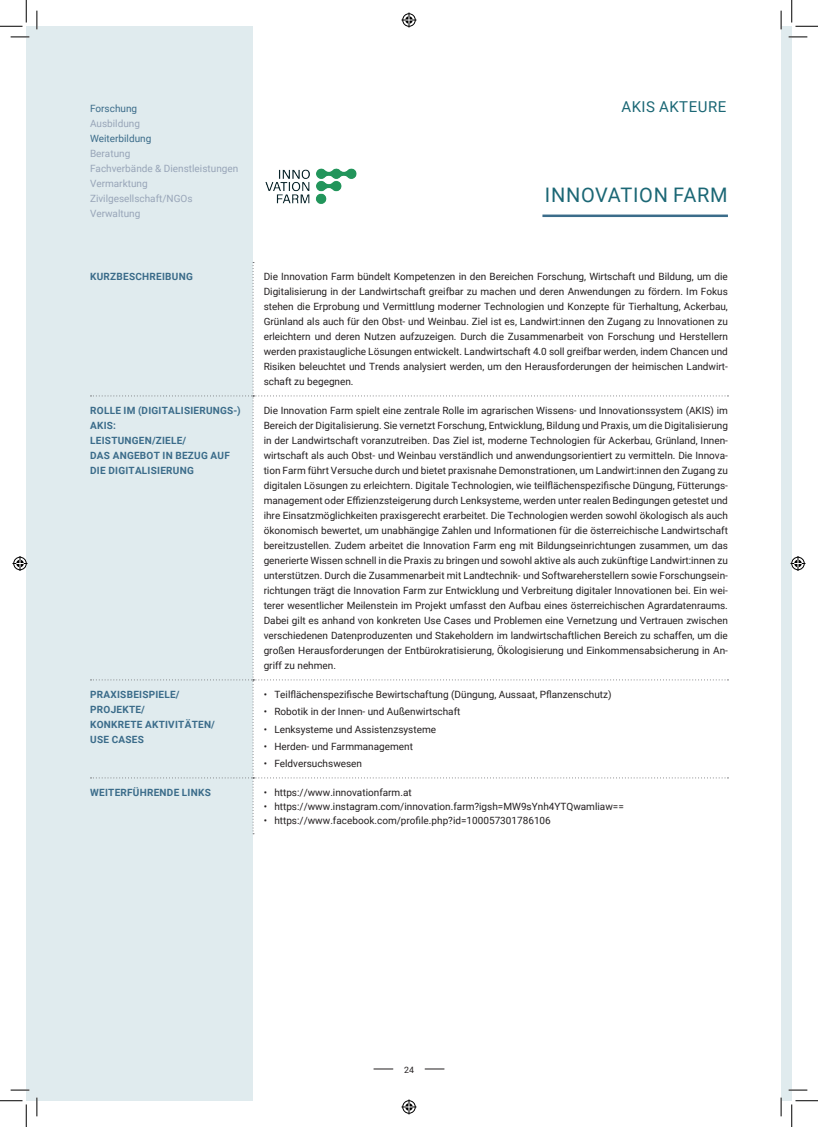
<style>
.page{position:relative;width:818px;height:1127px;background:#fff}
.page>*{position:absolute;margin:0;border:0;box-sizing:border-box;transform-origin:0 0}
.t1{font:20px "Roboto";letter-spacing:.035em;color:#1b6775}
.t2{font:15px "Roboto";letter-spacing:.035em;color:#1b6775}
.t3{font:10px/15px "Roboto";color:#231f20;text-align:justify}
.t4{font:700 10px/15px "Roboto";letter-spacing:.025em;color:#3b6c8a}
.t5{font:10px/15px "Roboto";color:#98a5b8}
.t6{font:10px "Roboto";color:#3b6c8a}
.t7{font:8.75px "Roboto";color:#231f20}
</style>
<div class="page">
<svg style="left:374px;top:1068px;width:19px;height:1px"></svg>
<svg style="left:425px;top:1068px;width:19px;height:1px"></svg>
<div style="left:26px;top:26px;width:227px;height:1074px;background:#e0ebee"></div>
<svg style="left:90px;top:262px;width:638px;height:572px"></svg>
<hr style="left:542px;top:214px;width:186px;height:3px;background:#3b6c8a">
<div style="left:781px;top:26px;width:11px;height:1074px;background:#e0ebee"></div>
<img style="left:265px;top:168px;width:92px;height:36px">
<svg style="left:11px;top:36px;width:18px;height:2px"></svg>
<svg style="left:788px;top:36px;width:19px;height:2px"></svg>
<svg style="left:11px;top:1089px;width:18px;height:1px"></svg>
<svg style="left:788px;top:1089px;width:19px;height:1px"></svg>
<svg style="left:36px;top:11px;width:2px;height:18px"></svg>
<svg style="left:36px;top:1097px;width:2px;height:18px"></svg>
<svg style="left:780px;top:11px;width:2px;height:18px"></svg>
<svg style="left:780px;top:1097px;width:2px;height:18px"></svg>
<svg style="left:0;top:0;width:27px;height:27px"></svg>
<svg style="left:0;top:1100px;width:27px;height:26px"></svg>
<svg style="left:791px;top:0;width:27px;height:27px"></svg>
<svg style="left:791px;top:1100px;width:27px;height:26px"></svg>
<svg style="left:401px;top:13px;width:15px;height:15px"></svg>
<svg style="left:401px;top:1099px;width:15px;height:15px"></svg>
<svg style="left:13px;top:556px;width:15px;height:15px"></svg>
<svg style="left:790px;top:556px;width:15px;height:15px"></svg>
<p class="t6" style="left:90px;top:101px;width:49px">Forschung</p>
<p class="t5" style="left:90px;top:115px;width:51px">Ausbildung</p>
<p class="t6" style="left:90px;top:131px;width:63px">Weiterbildung</p>
<p class="t5" style="left:90px;top:145px;width:150px">Beratung<br>Fachverbände &amp; Dienstleistungen<br>Vermarktung<br>Zivilgesellschaft/NGOs<br>Verwaltung</p>
<h2 class="t2" style="left:621px;top:96px;width:107px">AKIS AKTEURE</h2>
<h1 class="t1" style="left:545px;top:181px;width:184px">INNOVATION FARM</h1>
<p class="t4" style="left:90px;top:269px;width:104px">KURZBESCHREIBUNG</p>
<p class="t3" style="left:264px;top:269px;width:466px">Die Innovation Farm bündelt Kompetenzen in den Bereichen Forschung, Wirtschaft und Bildung, um die Digitalisierung in der Landwirtschaft greifbar zu machen und deren Anwendungen zu fördern. Im Fokus stehen die Erprobung und Vermittlung moderner Technologien und Konzepte für Tierhaltung, Ackerbau, Grünland als auch für den Obst- und Weinbau. Ziel ist es, Landwirt:innen den Zugang zu Innovationen zu erleichtern und deren Nutzen aufzuzeigen. Durch die Zusammenarbeit von Forschung und Herstellern werden praxistaugliche Lösungen entwickelt. Landwirtschaft 4.0 soll greifbar werden, indem Chancen und Risiken beleuchtet und Trends analysiert werden, um den Herausforderungen der heimischen Landwirt&shy;schaft zu begegnen.</p>
<p class="t4" style="left:90px;top:402px;width:152px">ROLLE IM (DIGITALISIERUNGS-)<br>AKIS:<br>LEISTUNGEN/ZIELE/<br>DAS ANGEBOT IN BEZUG AUF<br>DIE DIGITALISIERUNG</p>
<p class="t3" style="left:264px;top:402px;width:466px">Die Innovation Farm spielt eine zentrale Rolle im agrarischen Wissens- und Innovationssystem (AKIS) im Bereich der Digitalisierung. Sie vernetzt Forschung, Entwicklung, Bildung und Praxis, um die Digitalisierung in der Landwirtschaft voranzutreiben. Das Ziel ist, moderne Technologien für Ackerbau, Grünland, Innen&shy;wirtschaft als auch Obst- und Weinbau verständlich und anwendungsorientiert zu vermitteln. Die Innova&shy;tion Farm führt Versuche durch und bietet praxisnahe Demonstrationen, um Landwirt:innen den Zugang zu digitalen Lösungen zu erleichtern. Digitale Technologien, wie teilflächenspezifische Düngung, Fütterungs&shy;management oder Effizienzsteigerung durch Lenksysteme, werden unter realen Bedingungen getestet und ihre Einsatzmöglichkeiten praxisgerecht erarbeitet. Die Technologien werden sowohl ökologisch als auch ökonomisch bewertet, um unabhängige Zahlen und Informationen für die österreichische Landwirtschaft bereitzustellen. Zudem arbeitet die Innovation Farm eng mit Bildungseinrichtungen zusammen, um das generierte Wissen schnell in die Praxis zu bringen und sowohl aktive als auch zukünftige Landwirt:innen zu unterstützen. Durch die Zusammenarbeit mit Landtechnik- und Softwareherstellern sowie Forschungsein&shy;richtungen trägt die Innovation Farm zur Entwicklung und Verbreitung digitaler Innovationen bei. Ein wei&shy;terer wesentlicher Meilenstein im Projekt umfasst den Aufbau eines österreichischen Agrardatenraums.<br>Dabei gilt es anhand von konkreten Use Cases und Problemen eine Vernetzung und Vertrauen zwischen verschiedenen Datenproduzenten und Stakeholdern im landwirtschaftlichen Bereich zu schaffen, um die großen Herausforderungen der Entbürokratisierung, Ökologisierung und Einkommensabsicherung in An&shy;griff zu nehmen.</p>
<p class="t4" style="left:90px;top:686px;width:126px">PRAXISBEISPIELE/<br>PROJEKTE/<br>KONKRETE AKTIVITÄTEN/<br>USE CASES</p>
<p class="t3" style="left:264px;top:686px;width:349px">• Teilflächenspezifische Bewirtschaftung (Düngung, Aussaat, Pflanzenschutz)</p>
<p class="t3" style="left:264px;top:703px;width:198px">• Robotik in der Innen- und Außenwirtschaft</p>
<p class="t3" style="left:264px;top:721px;width:174px">• Lenksysteme und Assistenzsysteme</p>
<p class="t3" style="left:264px;top:738px;width:151px">• Herden- und Farmmanagement</p>
<p class="t3" style="left:264px;top:755px;width:100px">• Feldversuchswesen</p>
<p class="t4" style="left:90px;top:784px;width:122px">WEITERFÜHRENDE LINKS</p>
<p class="t3" style="left:264px;top:784px;width:150px">• https://www.innovationfarm.at</p>
<p class="t3" style="left:264px;top:798px;width:362px">• https://www.instagram.com/innovation.farm?igsh=MW9sYnh4YTQwamliaw==</p>
<p class="t3" style="left:264px;top:812px;width:289px">• https://www.facebook.com/profile.php?id=100057301786106</p>
<p class="t7" style="left:404px;top:1063px;width:11px">24</p>
</div>
